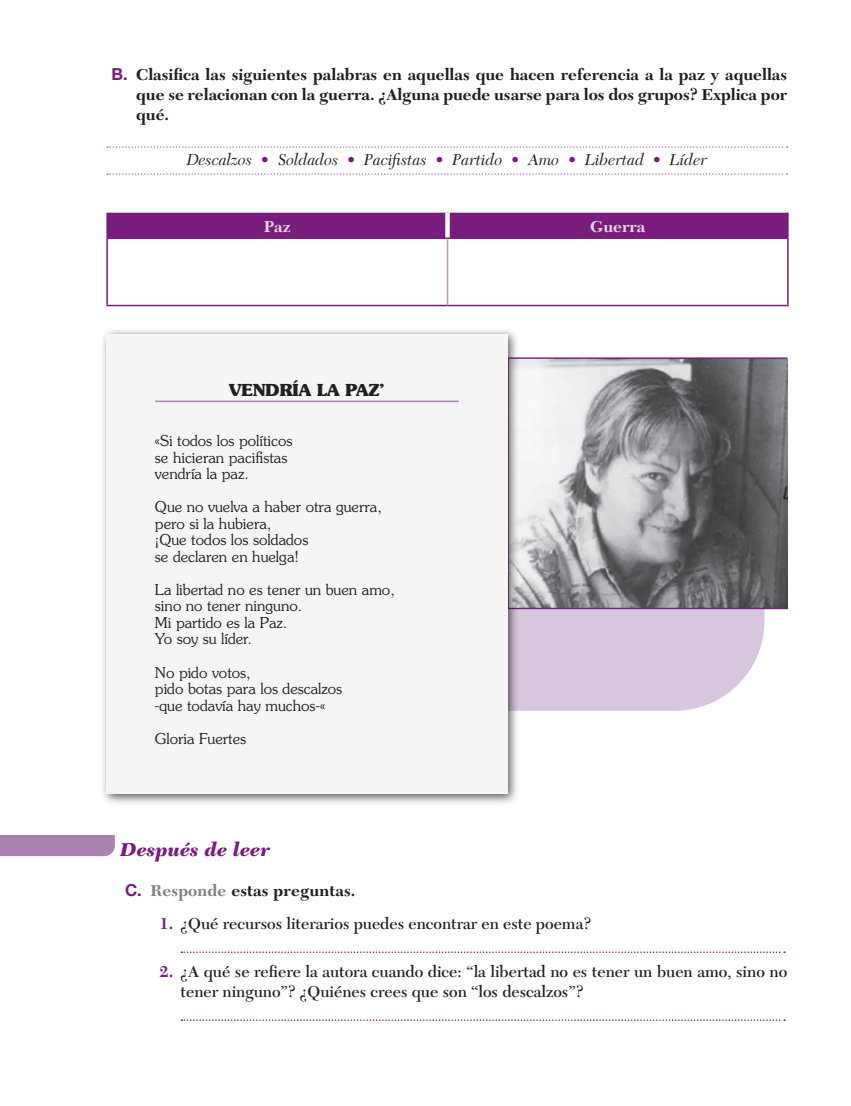
<style>
.page{position:relative;width:851px;height:1106px;background:#fff}
.page>*{position:absolute;margin:0;border:0;box-sizing:border-box;transform-origin:0 0}
.t1{font:italic 900 19.5px "New Caledonia LT Std";color:#781d7d}
.t2{font:700 16.5px/19.8px "New Caledonia LT Std";color:#231f20;text-align:justify}
.t3{font:600 16.5px/19.8px "New Caledonia LT Std";color:#231f20}
.t4{font:italic 16.5px "New Caledonia LT Std";color:#231f20}
.t5{font:700 16.5px "Souvenir Std";color:#231f20}
.t6{font:700 16.5px "New Caledonia LT Std";color:#e2d5e6}
.t7{font:300 15px "Souvenir Std";color:#231f20}
.s1{font-family:"Helvetica Neue";color:#781d7d}
.s2{font-weight:600;font-style:normal;color:#781d7d}
.s3{color:#808285}
.s4{font-weight:700;color:#781d7d}
</style>
<div class="page">
<div style="left:315px;top:477px;width:449px;height:234px;background:#d7c6dd;border-radius:90px"></div>
<img style="left:519px;top:359px;width:266px;height:248px">
<div style="left:507px;top:357px;width:280px;height:252px;border:1px solid #781d7d"></div>
<div style="left:100px;top:328px;width:419px;height:477px;background:#231f20;opacity:.75"></div>
<div style="left:106px;top:334px;width:401px;height:459px;background:#f5f5f6"></div>
<svg style="left:107px;top:146px;width:680px;height:2px"></svg>
<svg style="left:107px;top:173px;width:680px;height:2px"></svg>
<svg style="left:108px;top:239px;width:679px;height:66px"></svg>
<hr style="left:106px;top:213px;width:2px;height:24px;background:#781d7d">
<div style="left:108px;top:213px;width:680px;height:24px;background:#781d7d"></div>
<hr style="left:106px;top:237px;width:341px;height:2px;background:#781d7d">
<hr style="left:447px;top:237px;width:341px;height:2px;background:#781d7d">
<svg style="left:445px;top:213px;width:4px;height:24px"></svg>
<hr style="left:446px;top:239px;width:2px;height:66px;background:#b997bf">
<hr style="left:787px;top:239px;width:1px;height:66px;background:#781d7d">
<hr style="left:106px;top:239px;width:2px;height:66px;background:#781d7d">
<hr style="left:106px;top:305px;width:341px;height:1px;background:#781d7d">
<hr style="left:447px;top:305px;width:341px;height:1px;background:#781d7d">
<hr style="left:155px;top:400px;width:303px;height:2px;background:#ac82b3">
<svg style="left:181px;top:951px;width:604px;height:2px"></svg>
<svg style="left:181px;top:1019px;width:604px;height:1px"></svg>
<div style="left:0;top:835px;width:115px;height:21px;background:#ac82b3"></div>
<p class="t2" style="left:136px;top:65px;width:652px;text-indent:-25px"><span class="s1">B.</span> Clasifica las siguientes palabras en aquellas que hacen referencia a la paz y aquellas que se relacionan con la guerra. ¿Alguna puede usarse para los dos grupos? Explica por qué.</p>
<p class="t4" style="left:186px;top:150px;width:522px">Descalzos <span class="s2">•</span> Soldados <span class="s2">•</span> Pacifistas <span class="s2">•</span> Partido <span class="s2">•</span> Amo <span class="s2">•</span> Libertad <span class="s2">•</span> Líder</p>
<p class="t6" style="left:264px;top:216px;width:28px">Paz</p>
<p class="t6" style="left:590px;top:216px;width:56px">Guerra</p>
<p class="t5" style="left:229px;top:380px;width:157px">VENDRÍA LA PAZ’</p>
<p class="t7" style="left:155px;top:432px;width:139px">«Si todos los políticos</p>
<p class="t7" style="left:155px;top:448px;width:134px">se hicieran pacifistas</p>
<p class="t7" style="left:155px;top:465px;width:95px">vendría la paz.</p>
<p class="t7" style="left:155px;top:498px;width:228px">Que no vuelva a haber otra guerra,</p>
<p class="t7" style="left:155px;top:514px;width:118px">pero si la hubiera,</p>
<p class="t7" style="left:155px;top:531px;width:155px">¡Que todos los soldados</p>
<p class="t7" style="left:155px;top:547px;width:146px">se declaren en huelga!</p>
<p class="t7" style="left:155px;top:580px;width:241px">La libertad no es tener un buen amo,</p>
<p class="t7" style="left:155px;top:597px;width:149px">sino no tener ninguno.</p>
<p class="t7" style="left:155px;top:613px;width:134px">Mi partido es la Paz.</p>
<p class="t7" style="left:155px;top:630px;width:98px">Yo soy su líder.</p>
<p class="t7" style="left:155px;top:663px;width:97px">No pido votos,</p>
<p class="t7" style="left:155px;top:679px;width:189px">pido botas para los descalzos</p>
<p class="t7" style="left:155px;top:696px;width:172px">-que todavía hay muchos-«</p>
<p class="t7" style="left:155px;top:729px;width:93px">Gloria Fuertes</p>
<p class="t1" style="left:120px;top:837px;width:151px">Después de leer</p>
<p class="t2" style="left:125px;top:881px;width:232px"><span class="s1">C.</span> <span class="s3">Responde</span> estas preguntas.</p>
<p class="t3" style="left:159px;top:913px;width:433px"><span class="s4">1.</span> ¿Qué recursos literarios puedes encontrar en este poema?</p>
<p class="t3" style="left:180px;top:962px;width:608px;text-indent:-21px"><span class="s4">2.</span> ¿A qué se refiere la autora cuando dice: “la libertad no es tener un buen amo, sino no tener ninguno”? ¿Quiénes crees que son “los descalzos”?</p>
</div>
